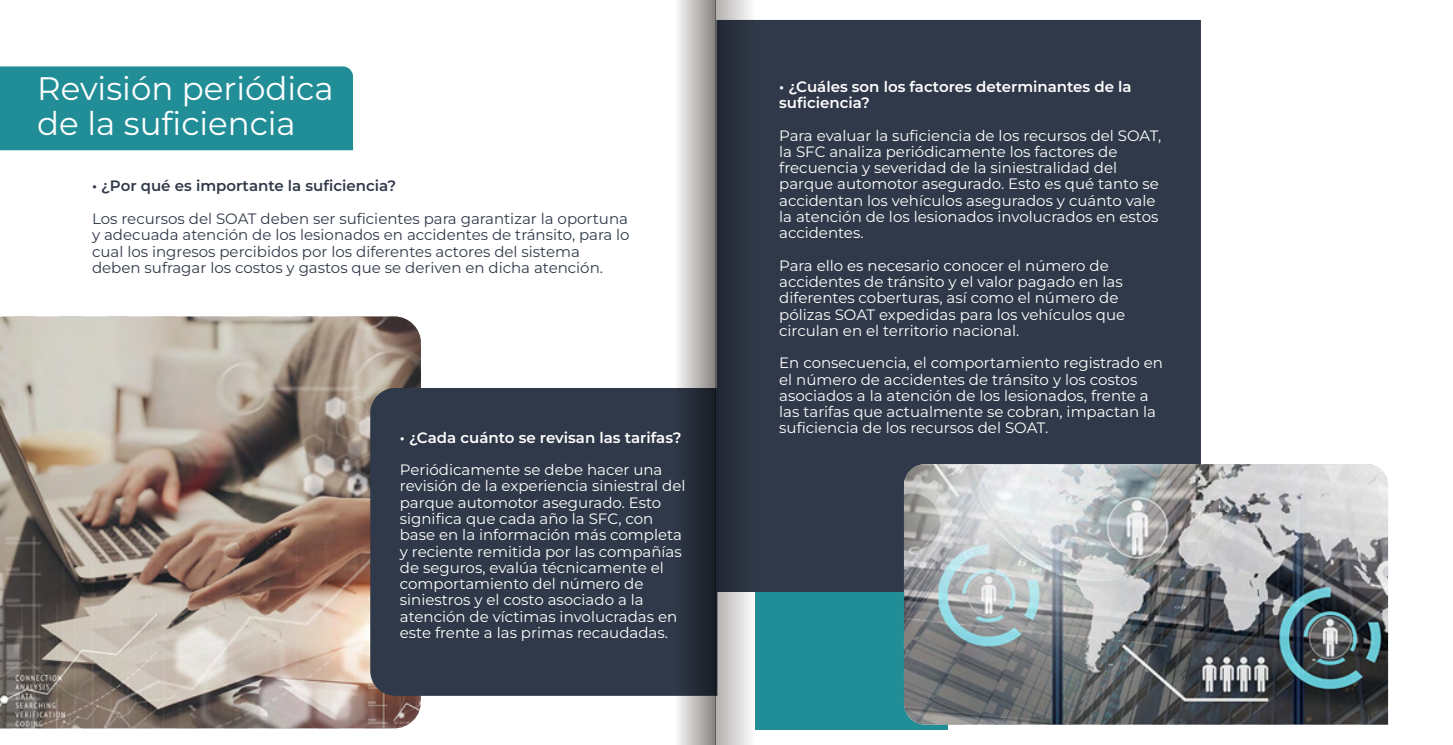
<style>
.page{position:relative;width:1453px;height:745px;background:#fff}
.page>*{position:absolute;margin:0;border:0;box-sizing:border-box;transform-origin:0 0}
.t1{font:32.5px/35px "Montserrat";color:#fff}
.t2{font:15px/16.2px "Montserrat";color:#fff}
.t3{font:15px/16.2px "Montserrat";color:#303949}
.t4{font:600 15px/16.2px "Montserrat";color:#fff}
.t5{font:600 15px "Montserrat";color:#303949}
</style>
<div class="page">
<div style="left:0;top:66px;width:353px;height:84px;background:#218d97"></div>
<img style="left:0;top:316px;width:421px;height:412px">
<div style="left:754px;top:589px;width:193px;height:140px;background:#218d97"></div>
<div style="left:765px;top:20px;width:435px;height:571px;background:#303949"></div>
<div style="left:370px;top:388px;width:295px;height:307px;background:#303949"></div>
<img style="left:903px;top:464px;width:484px;height:260px">
<svg style="left:665px;top:0;width:50px;height:744px"></svg>
<svg style="left:715px;top:0;width:50px;height:744px;background:#4b545f"></svg>
<h1 class="t1" style="left:37px;top:70px;width:298px">Revisión periódica de la suficiencia</h1>
<p class="t4" style="left:779px;top:78px;width:354px">• ¿Cuáles son los factores determinantes de la suficiencia?</p>
<p class="t2" style="left:779px;top:127px;width:383px">Para evaluar la suficiencia de los recursos del SOAT, la SFC analiza periódicamente los factores de frecuencia y severidad de la siniestralidad del parque automotor asegurado. Esto es qué tanto se accidentan los vehículos asegurados y cuánto vale la atención de los lesionados involucrados en estos accidentes.</p>
<p class="t2" style="left:779px;top:257px;width:347px">Para ello es necesario conocer el número de accidentes de tránsito y el valor pagado en las diferentes coberturas, así como el número de pólizas SOAT expedidas para los vehículos que circulan en el territorio nacional.</p>
<p class="t2" style="left:779px;top:354px;width:385px">En consecuencia, el comportamiento registrado en el número de accidentes de tránsito y los costos asociados a la atención de los lesionados, frente a las tarifas que actualmente se cobran, impactan la suficiencia de los recursos del SOAT.</p>
<p class="t5" style="left:92px;top:176px;width:305px">• ¿Por qué es importante la suficiencia?</p>
<p class="t3" style="left:92px;top:210px;width:539px">Los recursos del SOAT deben ser suficientes para garantizar la oportuna y adecuada atención de los lesionados en accidentes de tránsito, para lo cual los ingresos percibidos por los diferentes actores del sistema deben sufragar los costos y gastos que se deriven en dicha atención.</p>
<p class="t4" style="left:400px;top:428px;width:283px">• ¿Cada cuánto se revisan las tarifas?</p>
<p class="t2" style="left:400px;top:461px;width:287px">Periódicamente se debe hacer una revisión de la experiencia siniestral del parque automotor asegurado. Esto significa que cada año la SFC, con base en la información más completa y reciente remitida por las compañías de seguros, evalúa técnicamente el comportamiento del número de siniestros y el costo asociado a la atención de víctimas involucradas en este frente a las primas recaudadas.</p>
</div>
